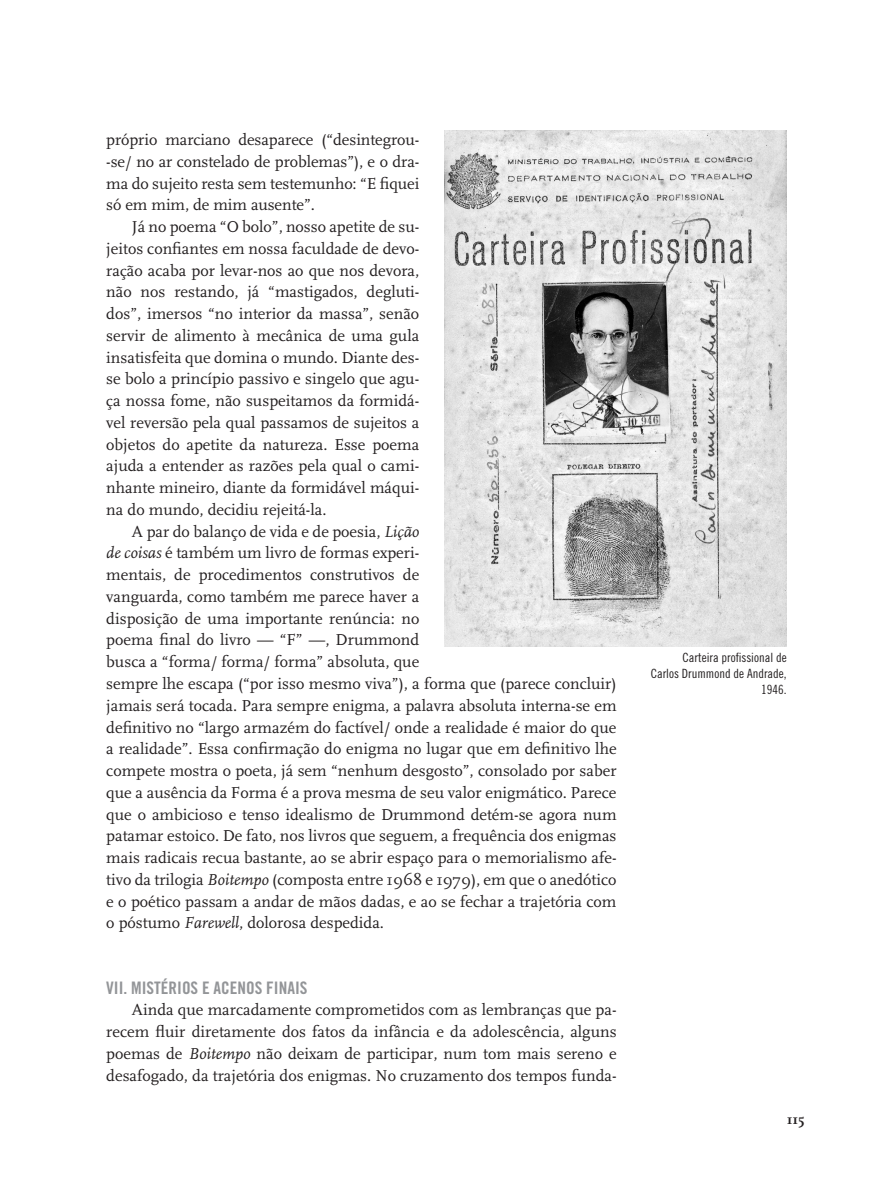
<style>
.page{position:relative;width:893px;height:1191px;background:#fff}
.page>*{position:absolute;margin:0;border:0;box-sizing:border-box;transform-origin:0 0}
.t1{font:17.25px "Trade Gothic LT Std Bd Cn 20";color:#939598}
.t2{font:16.5px/21.8px "Scala";color:#231f20;text-align:justify}
.t3{font:700 14.25px "Scala";color:#231f20;scale:1.05 1}
.t4{font:12.75px/15.8px "Trade Gothic LT Std Cn 18";color:#231f20;text-align:right}
.s1{font-style:italic}
</style>
<div class="page">
<img style="left:445px;top:130px;width:342px;height:516px">
<p class="t2" style="left:106px;top:129px;width:315px">próprio marciano desaparece (“desintegrou--se/ no ar constelado de problemas”), e o dra&shy;ma do sujeito resta sem testemunho: “E fiquei só em mim, de mim ausente”.</p>
<p class="t2" style="left:106px;top:216px;width:315px;text-indent:26px">Já no poema “O bolo”, nosso apetite de su&shy;jeitos confiantes em nossa faculdade de devo&shy;ração acaba por levar-nos ao que nos devora, não nos restando, já “mastigados, degluti&shy;dos”, imersos “no interior da massa”, senão servir de alimento à mecânica de uma gula insatisfeita que domina o mundo. Diante des&shy;se bolo a princípio passivo e singelo que agu&shy;ça nossa fome, não suspeitamos da formidá&shy;vel reversão pela qual passamos de sujeitos a objetos do apetite da natureza. Esse poema ajuda a entender as razões pela qual o cami&shy;nhante mineiro, diante da formidável máqui&shy;na do mundo, decidiu rejeitá-la.</p>
<p class="t2" style="left:106px;top:521px;width:512px;text-align:left;text-indent:26px">A par do balanço de vida e de poesia, <span class="s1">Lição<br>de coisas</span> é também um livro de formas experi-<br>mentais, de procedimentos construtivos de<br>vanguarda, como também me parece haver a<br>disposição de uma importante renúncia: no<br>poema final do livro — “F” —, Drummond<br>busca a “forma/ forma/ forma” absoluta, que<br>sempre lhe escapa (“por isso mesmo viva”), a forma que (parece concluir) jamais será tocada. Para sempre enigma, a palavra absoluta interna-se em definitivo no “largo armazém do factível/ onde a realidade é maior do que a realidade”. Essa confirmação do enigma no lugar que em definitivo lhe compete mostra o poeta, já sem “nenhum desgosto”, consolado por saber que a ausência da Forma é a prova mesma de seu valor enigmático. Parece que o ambicioso e tenso idealismo de Drummond detém-se agora num patamar estoico. De fato, nos livros que seguem, a frequência dos enigmas mais radicais recua bastante, ao se abrir espaço para o memorialismo afe&shy;tivo da trilogia <span class="s1">Boitempo</span> (composta entre 1968 e 1979), em que o anedótico e o poético passam a andar de mãos dadas, e ao se fechar a trajetória com o póstumo <span class="s1">Farewell</span>, dolorosa despedida.</p>
<p class="t1" style="left:106px;top:977px;width:203px">VII. MISTÉRIOS E ACENOS FINAIS</p>
<p class="t2" style="left:106px;top:999px;width:512px;text-indent:26px">Ainda que marcadamente comprometidos com as lembranças que pa&shy;recem fluir diretamente dos fatos da infância e da adolescência, alguns poemas de <span class="s1">Boitempo</span> não deixam de participar, num tom mais sereno e desafogado, da trajetória dos enigmas. No cruzamento dos tempos funda-</p>
<p class="t4" style="left:651px;top:649px;width:137px">Carteira profissional de<br>Carlos Drummond de Andrade,<br>1946.</p>
<p class="t3" style="left:787px;top:1111px;width:19px">115</p>
</div>
